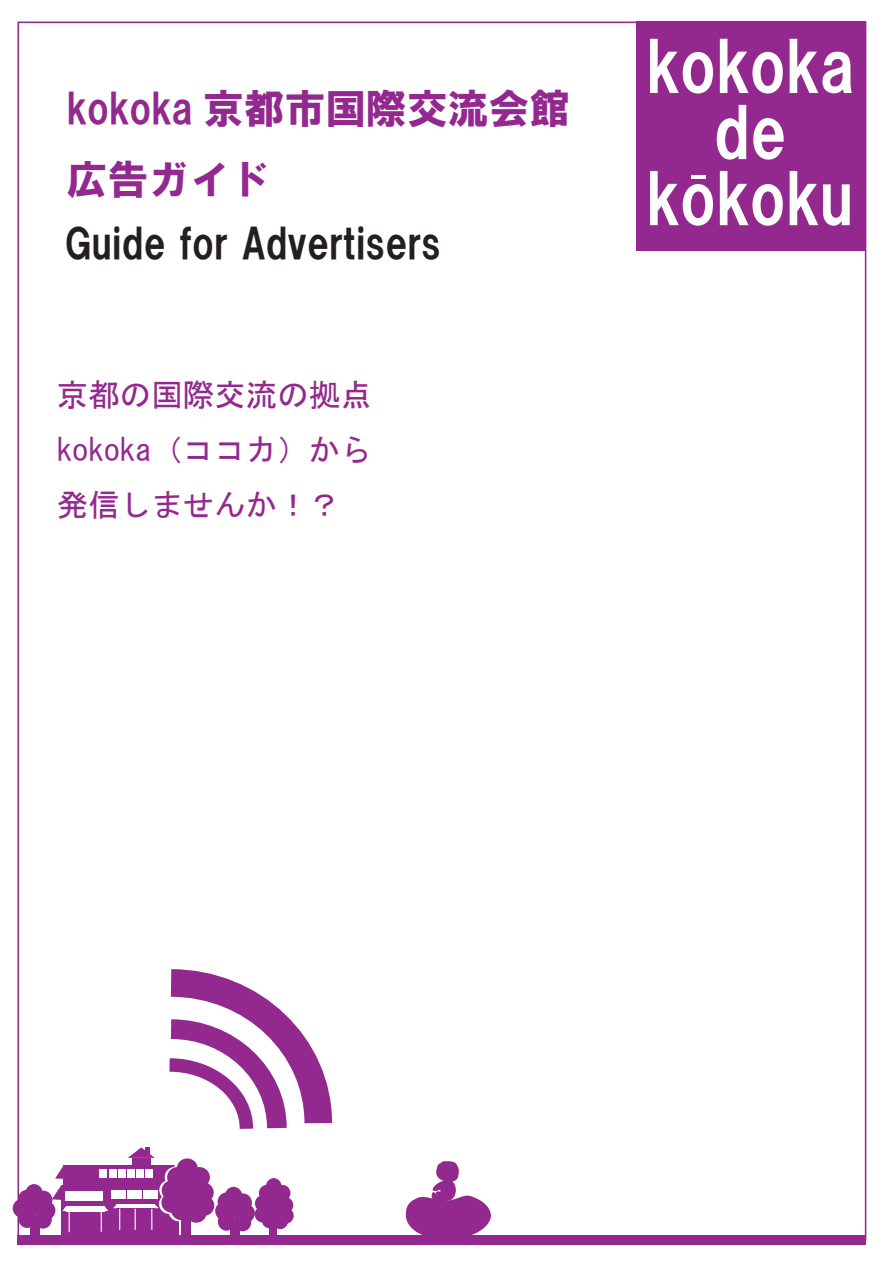
<style>
.page{position:relative;width:893px;height:1263px;background:#fff}
.page>*{position:absolute;margin:0;border:0;box-sizing:border-box;transform-origin:0 0}
.t1{font:67.35px/132.1px "HGS Soei Kakugothic UB";color:#fff}
.t2{font:54.3px "Koz Go Pro";color:#fff}
.t3{font:40.8px/71.4px "HGS Soei Kakugothic UB";color:#93298e}
.t4{font:40.8px "HGS Soei Kakugothic UB";color:#231f20}
.t5{font:31.5px/55.2px "MS Gothic";color:#93298e;text-align:justify}
</style>
<div class="page">
<div style="left:61px;top:1185px;width:119px;height:51px;background:#93298e"></div>
<div style="left:64px;top:1165px;width:114px;height:20px;background:#93298e"></div>
<div style="left:109px;top:1170px;width:7px;height:8px;background:#fff"></div>
<div style="left:118px;top:1170px;width:7px;height:8px;background:#fff"></div>
<div style="left:127px;top:1170px;width:8px;height:8px;background:#fff"></div>
<div style="left:136px;top:1170px;width:8px;height:8px;background:#fff"></div>
<div style="left:146px;top:1170px;width:7px;height:8px;background:#fff"></div>
<div style="left:100px;top:1170px;width:7px;height:8px;background:#fff"></div>
<div style="left:66px;top:1191px;width:37px;height:10px;background:#fff"></div>
<div style="left:111px;top:1190px;width:14px;height:8px;background:#fff"></div>
<div style="left:127px;top:1190px;width:14px;height:8px;background:#fff"></div>
<div style="left:143px;top:1190px;width:14px;height:8px;background:#fff"></div>
<svg style="left:55px;top:1165px;width:9px;height:14px"></svg>
<svg style="left:52px;top:1186px;width:9px;height:14px"></svg>
<div style="left:133px;top:1158px;width:18px;height:7px;background:#93298e"></div>
<div style="left:66px;top:1206px;width:38px;height:5px;background:#fff"></div>
<svg style="left:62px;top:1206px;width:8px;height:26px"></svg>
<hr style="left:117px;top:1204px;width:38px;height:4px;background:#fff">
<svg style="left:101px;top:1204px;width:19px;height:28px"></svg>
<svg style="left:151px;top:1204px;width:8px;height:26px"></svg>
<svg style="left:135px;top:1209px;width:1px;height:21px"></svg>
<div style="left:30px;top:1218px;width:10px;height:19px;background:#93298e"></div>
<div style="left:18px;top:1209px;width:18px;height:19px;background:#93298e;border-radius:50%"></div>
<div style="left:13px;top:1199px;width:17px;height:18px;background:#93298e;border-radius:50%"></div>
<div style="left:18px;top:1190px;width:18px;height:18px;background:#93298e;border-radius:50%"></div>
<div style="left:25px;top:1184px;width:18px;height:18px;background:#93298e;border-radius:50%"></div>
<div style="left:35px;top:1191px;width:17px;height:18px;background:#93298e;border-radius:50%"></div>
<div style="left:38px;top:1201px;width:17px;height:18px;background:#93298e;border-radius:50%"></div>
<div style="left:28px;top:1197px;width:18px;height:18px;background:#93298e;border-radius:50%"></div>
<div style="left:34px;top:1210px;width:18px;height:18px;background:#93298e;border-radius:50%"></div>
<svg style="left:159px;top:1193px;width:21px;height:21px"></svg>
<div style="left:179px;top:1202px;width:9px;height:35px;background:#fff"></div>
<svg style="left:159px;top:1180px;width:21px;height:20px"></svg>
<svg style="left:165px;top:1167px;width:21px;height:20px"></svg>
<svg style="left:169px;top:1201px;width:21px;height:20px"></svg>
<div style="left:161px;top:1192px;width:22px;height:21px;background:#93298e;border-radius:50%"></div>
<div style="left:181px;top:1202px;width:10px;height:35px;background:#93298e"></div>
<div style="left:162px;top:1180px;width:21px;height:20px;background:#93298e;border-radius:50%"></div>
<div style="left:167px;top:1167px;width:21px;height:20px;background:#93298e;border-radius:50%"></div>
<div style="left:177px;top:1158px;width:21px;height:21px;background:#93298e;border-radius:50%"></div>
<div style="left:189px;top:1167px;width:21px;height:20px;background:#93298e;border-radius:50%"></div>
<div style="left:177px;top:1174px;width:21px;height:21px;background:#93298e;border-radius:50%"></div>
<div style="left:193px;top:1182px;width:21px;height:21px;background:#93298e;border-radius:50%"></div>
<div style="left:177px;top:1185px;width:21px;height:21px;background:#93298e;border-radius:50%"></div>
<div style="left:193px;top:1195px;width:21px;height:21px;background:#93298e;border-radius:50%"></div>
<div style="left:171px;top:1200px;width:21px;height:20px;background:#93298e;border-radius:50%"></div>
<div style="left:186px;top:1202px;width:21px;height:21px;background:#93298e;border-radius:50%"></div>
<div style="left:230px;top:1220px;width:9px;height:19px;background:#93298e"></div>
<div style="left:218px;top:1212px;width:17px;height:19px;background:#93298e;border-radius:50%"></div>
<div style="left:215px;top:1202px;width:18px;height:18px;background:#93298e;border-radius:50%"></div>
<div style="left:218px;top:1192px;width:17px;height:19px;background:#93298e;border-radius:50%"></div>
<div style="left:225px;top:1187px;width:17px;height:18px;background:#93298e;border-radius:50%"></div>
<div style="left:234px;top:1193px;width:18px;height:19px;background:#93298e;border-radius:50%"></div>
<div style="left:237px;top:1204px;width:18px;height:18px;background:#93298e;border-radius:50%"></div>
<div style="left:228px;top:1200px;width:17px;height:18px;background:#93298e;border-radius:50%"></div>
<div style="left:234px;top:1213px;width:17px;height:18px;background:#93298e;border-radius:50%"></div>
<div style="left:255px;top:1206px;width:15px;height:16px;background:#93298e;border-radius:50%"></div>
<div style="left:269px;top:1213px;width:7px;height:28px;background:#93298e"></div>
<div style="left:255px;top:1195px;width:15px;height:16px;background:#93298e;border-radius:50%"></div>
<div style="left:259px;top:1185px;width:15px;height:16px;background:#93298e;border-radius:50%"></div>
<div style="left:266px;top:1178px;width:15px;height:16px;background:#93298e;border-radius:50%"></div>
<div style="left:275px;top:1185px;width:15px;height:16px;background:#93298e;border-radius:50%"></div>
<div style="left:266px;top:1191px;width:15px;height:16px;background:#93298e;border-radius:50%"></div>
<div style="left:278px;top:1197px;width:15px;height:16px;background:#93298e;border-radius:50%"></div>
<div style="left:266px;top:1199px;width:16px;height:16px;background:#93298e;border-radius:50%"></div>
<div style="left:278px;top:1207px;width:16px;height:17px;background:#93298e;border-radius:50%"></div>
<div style="left:262px;top:1212px;width:15px;height:16px;background:#93298e;border-radius:50%"></div>
<div style="left:273px;top:1213px;width:15px;height:16px;background:#93298e;border-radius:50%"></div>
<div style="left:17px;top:1235px;width:849px;height:10px;background:#93298e"></div>
<svg style="left:405px;top:1161px;width:86px;height:74px"></svg>
<svg style="left:128px;top:969px;width:205px;height:189px"></svg>
<div style="left:636px;top:21px;width:230px;height:229px;background:#93298e"></div>
<p class="t3" style="left:67px;top:72px;width:505px">kokoka 京都市国際交流会館広告ガイド</p>
<p class="t4" style="left:65px;top:223px;width:378px">Guide for Advertisers</p>
<p class="t5" style="left:57px;top:367px;width:316px">京都の国際交流の拠点kokoka（ココカ）から発信しませんか！？</p>
<h1 class="t1" style="left:646px;top:0;width:210px">kokoka kokoku</h1>
<h1 class="t1" style="left:714px;top:66px;width:74px">de</h1>
<h2 class="t2" style="left:689px;top:138px;width:20px">-</h2>
</div>
